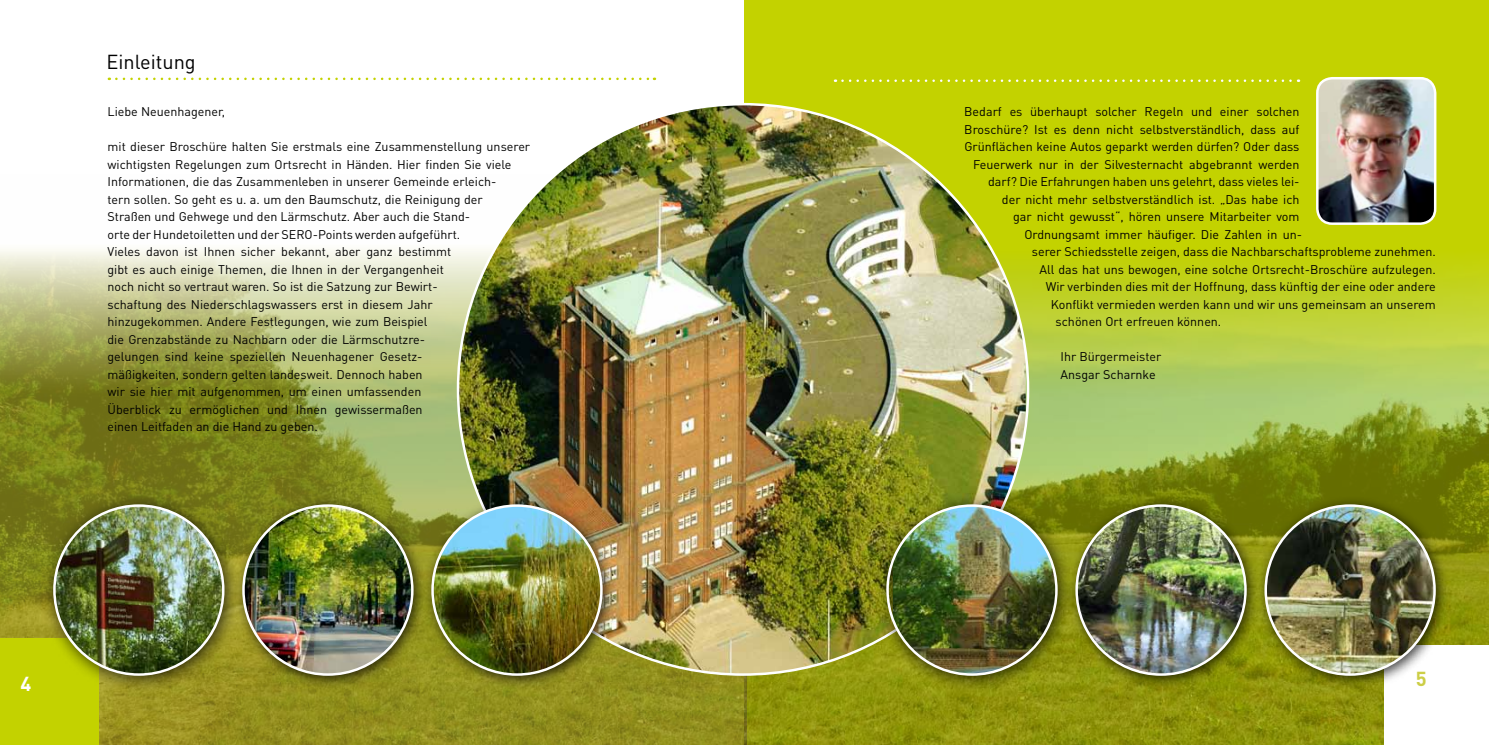
<style>
.page{position:relative;width:1489px;height:745px;background:#fff}
.page>*{position:absolute;margin:0;border:0;box-sizing:border-box;transform-origin:0 0}
.t1{font:20px "DIN Pro";color:#000}
.t2{font:700 20px "DIN Pro";color:#fff}
.t3{font:700 20px "DIN Pro";color:#ccce46}
.t4{font:12.5px/17.5px "DIN Pro";color:#000}
</style>
<div class="page">
<div style="left:744px;top:0;width:744px;height:744px;background:#c3d200"></div>
<img style="left:0;top:249px;width:744px;height:495px">
<svg style="left:116px;top:78px;width:539px;height:2px"></svg>
<img style="left:744px;top:262px;width:744px;height:482px">
<img style="left:458px;top:104px;width:567px;height:570px">
<img style="left:1318px;top:78px;width:116px;height:145px">
<div style="left:1315px;top:77px;width:121px;height:148px;border:2px solid #fff;border-radius:15px"></div>
<svg style="left:842px;top:79px;width:456px;height:3px"></svg>
<div style="left:1383px;top:645px;width:105px;height:99px;background:#fff"></div>
<div style="left:873px;top:491px;width:202px;height:202px;background:#000;opacity:.75"></div>
<img style="left:892px;top:505px;width:164px;height:169px">
<div style="left:1066px;top:495px;width:194px;height:194px;background:#000;opacity:.75"></div>
<img style="left:1076px;top:505px;width:169px;height:169px;border-radius:84px">
<div style="left:1255px;top:495px;width:194px;height:194px;background:#000;opacity:.75"></div>
<img style="left:1265px;top:505px;width:169px;height:169px;border-radius:84px">
<div style="left:233px;top:495px;width:195px;height:194px;background:#000;opacity:.75"></div>
<img style="left:243px;top:505px;width:169px;height:169px;border-radius:84px">
<div style="left:422px;top:495px;width:194px;height:194px;background:#000;opacity:.75"></div>
<img style="left:432px;top:505px;width:169px;height:169px;border-radius:84px">
<div style="left:0;top:638px;width:99px;height:106px;background:#c3d200"></div>
<div style="left:40px;top:491px;width:202px;height:202px;background:#000;opacity:.75"></div>
<img style="left:54px;top:505px;width:169px;height:169px;border-radius:84px">
<h1 class="t1" style="left:106px;top:48px;width:91px">Einleitung</h1>
<p class="t4" style="left:107px;top:102px;width:119px">Liebe Neuenhagener,</p>
<p class="t4" style="left:107px;top:137px;width:424px">mit dieser Broschüre halten Sie erstmals eine Zusammenstellung unserer wichtigsten Regelungen zum Ortsrecht in Händen. Hier finden Sie viele Informationen, die das Zusammenleben in unserer Gemeinde erleich-<br>tern sollen. So geht es u. a. um den Baumschutz, die Reinigung der<br>Straßen und Gehwege und den Lärmschutz. Aber auch die Stand-<br>orte der Hundetoiletten und der SERO-Points werden aufgeführt.<br>Vieles davon ist Ihnen sicher bekannt, aber ganz bestimmt<br>gibt es auch einige Themen, die Ihnen in der Vergangenheit<br>noch nicht so vertraut waren. So ist die Satzung zur Bewirt-<br>schaftung des Niederschlagswassers erst in diesem Jahr hinzugekommen. Andere Festlegungen, wie zum Beispiel<br>die Grenzabstände zu Nachbarn oder die Lärmschutzre-<br>gelungen sind keine speziellen Neuenhagener Gesetz-<br>mäßigkeiten, sondern gelten landesweit. Dennoch haben<br>wir sie hier mit aufgenommen, um einen umfassenden<br>Überblick zu ermöglichen und Ihnen gewissermaßen<br>einen Leitfaden an die Hand zu geben.</p>
<p class="t4" style="left:964px;top:102px;width:337px">Bedarf es überhaupt solcher Regeln und einer solchen</p>
<p class="t4" style="left:964px;top:120px;width:337px">Broschüre? Ist es denn nicht selbstverständlich, dass auf</p>
<p class="t4" style="left:964px;top:137px;width:336px">Grünflächen keine Autos geparkt werden dürfen? Oder dass</p>
<p class="t4" style="left:973px;top:155px;width:328px">Feuerwerk nur in der Silvesternacht abgebrannt werden</p>
<p class="t4" style="left:988px;top:172px;width:313px">darf? Die Erfahrungen haben uns gelehrt, dass vieles lei-</p>
<p class="t4" style="left:1001px;top:190px;width:299px">der nicht mehr selbstverständlich ist. „Das habe ich</p>
<p class="t4" style="left:1013px;top:207px;width:288px">gar nicht gewusst“, hören unsere Mitarbeiter vom</p>
<p class="t4" style="left:1024px;top:225px;width:279px">Ordnungsamt immer häufiger. Die Zahlen in un-</p>
<p class="t4" style="left:1031px;top:242px;width:405px">serer Schiedsstelle zeigen, dass die Nachbarschaftsprobleme zunehmen.</p>
<p class="t4" style="left:1039px;top:260px;width:398px">All das hat uns bewogen, eine solche Ortsrecht-Broschüre aufzulegen.</p>
<p class="t4" style="left:1045px;top:277px;width:392px">Wir verbinden dies mit der Hoffnung, dass künftig der eine oder andere</p>
<p class="t4" style="left:1050px;top:295px;width:386px">Konflikt vermieden werden kann und wir uns gemeinsam an unserem</p>
<p class="t4" style="left:1055px;top:312px;width:167px">schönen Ort erfreuen können.</p>
<p class="t4" style="left:1060px;top:347px;width:102px">Ihr Bürgermeister<br>Ansgar Scharnke</p>
<h1 class="t2" style="left:21px;top:669px;width:12px">4</h1>
<h1 class="t3" style="left:1415px;top:664px;width:12px">5</h1>
<h1 class="t2" style="left:25px;top:669px;width:12px">4</h1>
</div>
